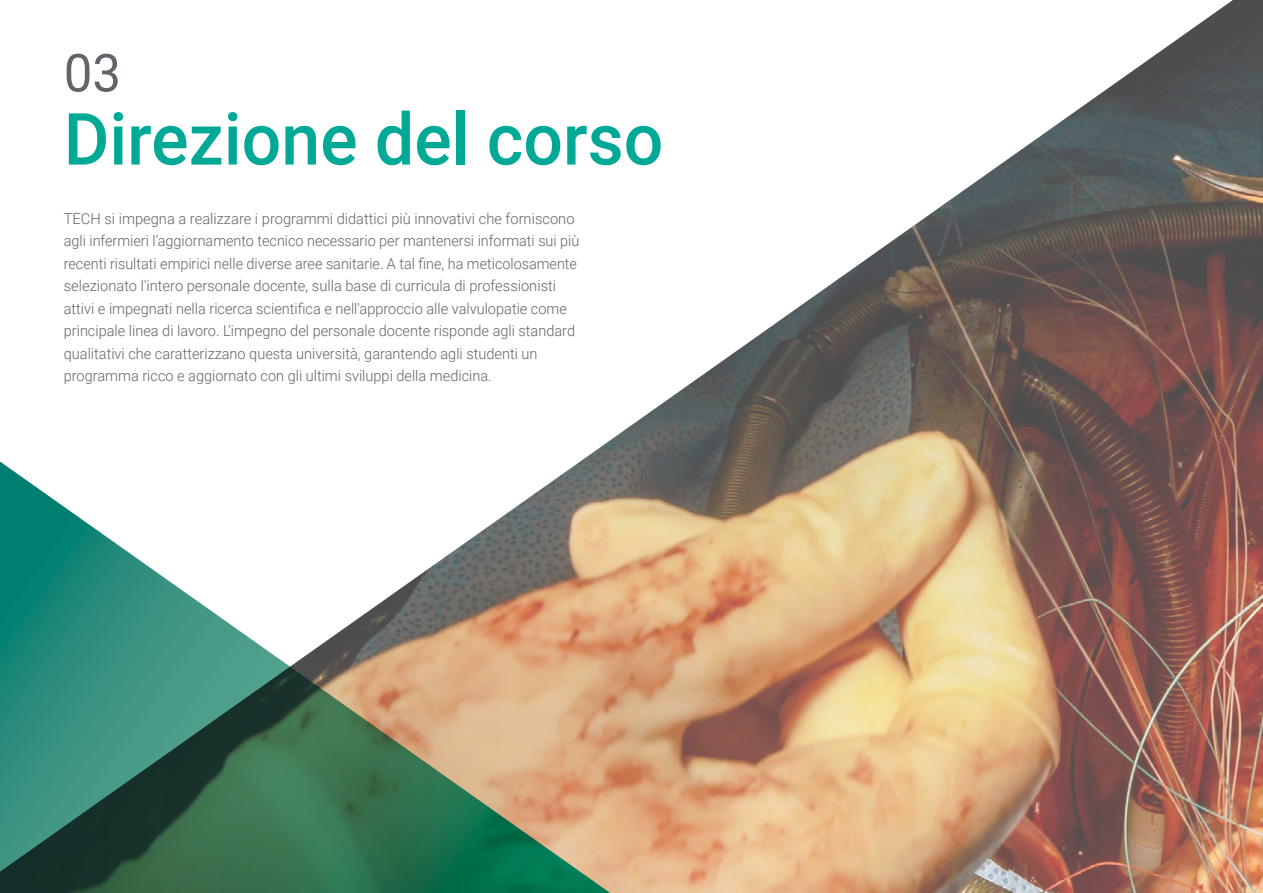
<style>
.page{position:relative;width:1263px;height:893px;background:#fff}
.page>*{position:absolute;margin:0;border:0;box-sizing:border-box;transform-origin:0 0}
.t1{font:500 72px "Roboto";color:#00a996}
.t2{font:52.5px "Roboto";color:#61646a}
.t3{font:300 15px/22.5px "Roboto";color:#61646a}
</style>
<div class="page">
<img style="left:602px;top:0;width:661px;height:893px">
<svg style="left:0;top:446px;width:640px;height:447px"></svg>
<h2 class="t2" style="left:64px;top:36px;width:59px">03</h2>
<h1 class="t1" style="left:64px;top:89px;width:601px">Direzione del corso</h1>
<p class="t3" style="left:64px;top:207px;width:517px">TECH si impegna a realizzare i programmi didattici più innovativi che forniscono agli infermieri l’aggiornamento tecnico necessario per mantenersi informati sui più recenti risultati empirici nelle diverse aree sanitarie. A tal fine, ha meticolosamente selezionato l'intero personale docente, sulla base di curricula di professionisti attivi e impegnati nella ricerca scientifica e nell'approccio alle valvulopatie come principale linea di lavoro. L'impegno del personale docente risponde agli standard qualitativi che caratterizzano questa università, garantendo agli studenti un programma ricco e aggiornato con gli ultimi sviluppi della medicina.</p>
</div>
